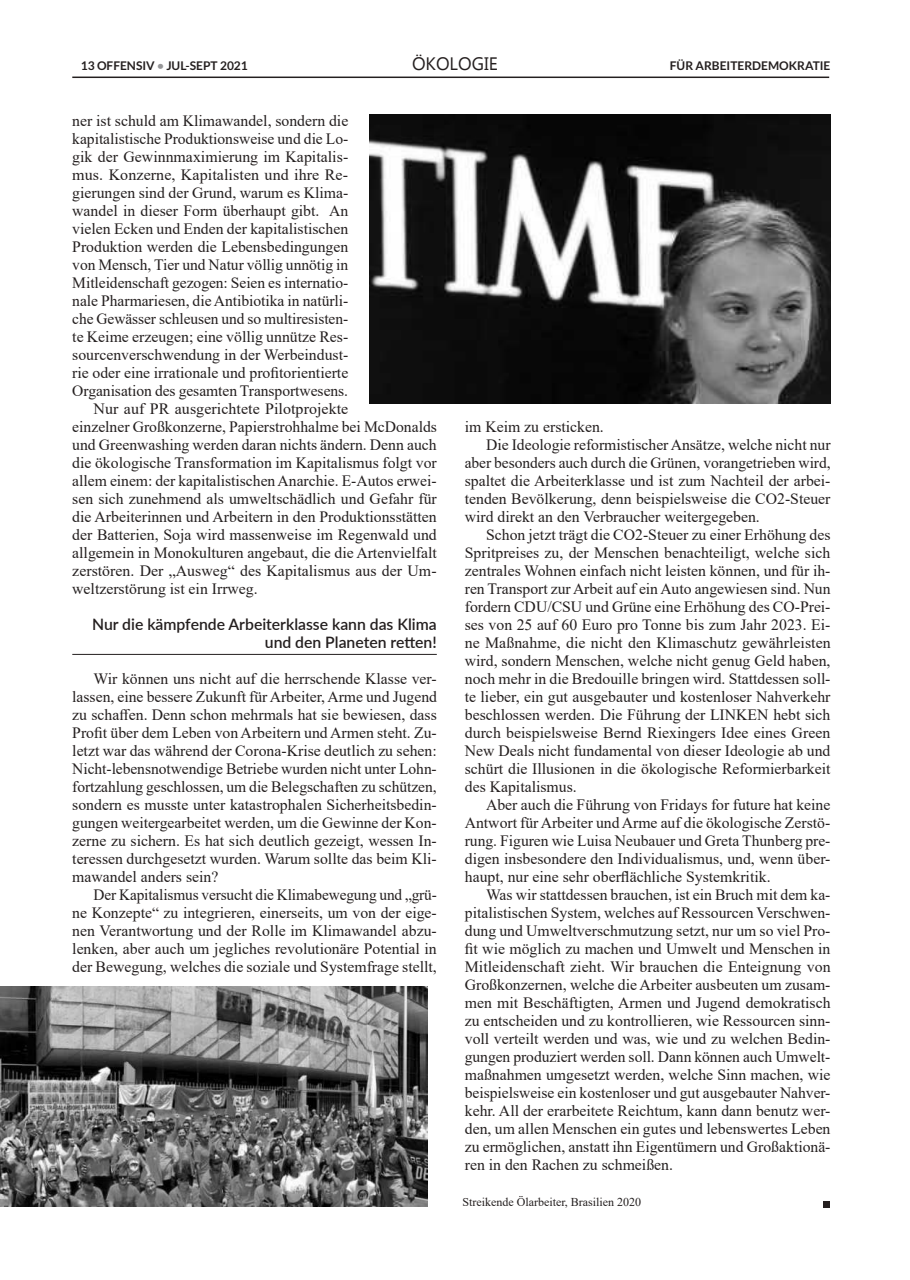
<style>
.page{position:relative;width:910px;height:1280px;background:#fff}
.page>*{position:absolute;margin:0;border:0;box-sizing:border-box;transform-origin:0 0}
.t1{font:18px "Microsoft New Tai Lue";color:#241f1f}
.t2{font:15.75px/18px "Times New Roman";color:#241f1f;text-align:justify}
.t3{font:600 15.75px/18px "Lato";color:#241f1f;text-align:right}
.t4{font:700 12px "Lato";color:#241f1f}
.t5{font:12px "Times New Roman";color:#241f1f}
.s1{color:#969698}
</style>
<div class="page">
<hr style="left:72px;top:77px;width:757px;height:1px;background:#241f1f">
<div style="left:823px;top:1201px;width:6px;height:7px;background:#241f1f"></div>
<hr style="left:72px;top:654px;width:365px;height:1px;background:#241f1f">
<img style="left:370px;top:115px;width:460px;height:289px">
<img style="left:0;top:986px;width:427px;height:220px">
<p class="t4" style="left:81px;top:59px;width:169px">13 OFFENSIV <span class="s1">•</span> JUL-SEPT 2021</p>
<p class="t1" style="left:412px;top:54px;width:87px">ÖKOLOGIE</p>
<p class="t4" style="left:670px;top:59px;width:162px">FÜR ARBEITERDEMOKRATIE</p>
<p class="t2" style="left:72px;top:111px;width:278px">ner ist schuld am Klimawandel, sondern die</p>
<p class="t2" style="left:72px;top:129px;width:277px">kapitalistische Produktionsweise und die Lo-</p>
<p class="t2" style="left:72px;top:147px;width:278px">gik der Gewinnmaximierung im Kapitalis-</p>
<p class="t2" style="left:72px;top:165px;width:277px">mus. Konzerne, Kapitalisten und ihre Re-</p>
<p class="t2" style="left:72px;top:183px;width:278px">gierungen sind der Grund, warum es Klima-</p>
<p class="t2" style="left:72px;top:201px;width:278px">wandel in dieser Form überhaupt gibt. An</p>
<p class="t2" style="left:72px;top:219px;width:278px">vielen Ecken und Enden der kapitalistischen</p>
<p class="t2" style="left:72px;top:237px;width:278px">Produktion werden die Lebensbedingungen</p>
<p class="t2" style="left:72px;top:255px;width:278px">von Mensch, Tier und Natur völlig unnötig in</p>
<p class="t2" style="left:72px;top:273px;width:278px">Mitleidenschaft gezogen: Seien es internatio-</p>
<p class="t2" style="left:72px;top:291px;width:277px">nale Pharmariesen, die Antibiotika in natürli-</p>
<p class="t2" style="left:72px;top:309px;width:277px">che Gewässer schleusen und so multiresisten-</p>
<p class="t2" style="left:72px;top:327px;width:278px">te Keime erzeugen; eine völlig unnütze Res-</p>
<p class="t2" style="left:72px;top:345px;width:278px">sourcenverschwendung in der Werbeindust-</p>
<p class="t2" style="left:72px;top:363px;width:278px">rie oder eine irrationale und profitorientierte</p>
<p class="t2" style="left:72px;top:381px;width:277px">Organisation des gesamten Transportwesens.</p>
<p class="t2" style="left:94px;top:399px;width:256px">Nur auf PR ausgerichtete Pilotprojekte</p>
<p class="t2" style="left:72px;top:417px;width:366px">einzelner Großkonzerne, Papierstrohhalme bei McDonalds</p>
<p class="t2" style="left:72px;top:435px;width:366px">und Greenwashing werden daran nichts ändern. Denn auch</p>
<p class="t2" style="left:72px;top:453px;width:366px">die ökologische Transformation im Kapitalismus folgt vor</p>
<p class="t2" style="left:72px;top:471px;width:366px">allem einem: der kapitalistischen Anarchie. E-Autos erwei-</p>
<p class="t2" style="left:72px;top:489px;width:366px">sen sich zunehmend als umweltschädlich und Gefahr für</p>
<p class="t2" style="left:72px;top:507px;width:366px">die Arbeiterinnen und Arbeitern in den Produktionsstätten</p>
<p class="t2" style="left:72px;top:525px;width:366px">der Batterien, Soja wird massenweise im Regenwald und</p>
<p class="t2" style="left:72px;top:543px;width:366px">allgemein in Monokulturen angebaut, die die Artenvielfalt</p>
<p class="t2" style="left:72px;top:561px;width:366px">zerstören. Der „Ausweg“ des Kapitalismus aus der Um-</p>
<p class="t2" style="left:72px;top:579px;width:187px">weltzerstörung ist ein Irrweg.</p>
<p class="t3" style="left:92px;top:614px;width:346px">Nur die kämpfende Arbeiterklasse kann das Klima und den Planeten retten!</p>
<p class="t2" style="left:72px;top:669px;width:366px;text-indent:21px">Wir können uns nicht auf die herrschende Klasse ver&shy;lassen, eine bessere Zukunft für Arbeiter, Arme und Jugend zu schaffen. Denn schon mehrmals hat sie bewiesen, dass Profit über dem Leben von Arbeitern und Armen steht. Zu&shy;letzt war das während der Corona-Krise deutlich zu sehen:<br>Nicht-lebensnotwendige Betriebe wurden nicht unter Lohn&shy;fortzahlung geschlossen, um die Belegschaften zu schützen, sondern es musste unter katastrophalen Sicherheitsbedin&shy;gungen weitergearbeitet werden, um die Gewinne der Kon&shy;zerne zu sichern. Es hat sich deutlich gezeigt, wessen In&shy;teressen durchgesetzt wurden. Warum sollte das beim Kli&shy;mawandel anders sein?</p>
<p class="t2" style="left:72px;top:885px;width:366px;text-indent:21px">Der Kapitalismus versucht die Klimabewegung und „grü&shy;ne Konzepte“ zu integrieren, einerseits, um von der eige&shy;nen Verantwortung und der Rolle im Klimawandel abzu&shy;lenken, aber auch um jegliches revolutionäre Potential in der Bewegung, welches die soziale und Systemfrage stellt,</p>
<p class="t2" style="left:465px;top:417px;width:141px">im Keim zu ersticken.</p>
<p class="t2" style="left:486px;top:435px;width:346px">Die Ideologie reformistischer Ansätze, welche nicht nur</p>
<p class="t2" style="left:465px;top:453px;width:367px">aber besonders auch durch die Grünen, vorangetrieben wird,</p>
<p class="t2" style="left:465px;top:471px;width:367px">spaltet die Arbeiterklasse und ist zum Nachteil der arbei-</p>
<p class="t2" style="left:465px;top:489px;width:367px">tenden Bevölkerung, denn beispielsweise die CO2-Steuer</p>
<p class="t2" style="left:465px;top:507px;width:297px">wird direkt an den Verbraucher weitergegeben.</p>
<p class="t2" style="left:486px;top:525px;width:346px">Schon jetzt trägt die CO2-Steuer zu einer Erhöhung des</p>
<p class="t2" style="left:465px;top:543px;width:367px">Spritpreises zu, der Menschen benachteiligt, welche sich</p>
<p class="t2" style="left:465px;top:561px;width:367px">zentrales Wohnen einfach nicht leisten können, und für ih-</p>
<p class="t2" style="left:465px;top:579px;width:367px">ren Transport zur Arbeit auf ein Auto angewiesen sind. Nun</p>
<p class="t2" style="left:465px;top:597px;width:367px">fordern CDU/CSU und Grüne eine Erhöhung des CO-Prei-</p>
<p class="t2" style="left:465px;top:615px;width:367px">ses von 25 auf 60 Euro pro Tonne bis zum Jahr 2023. Ei-</p>
<p class="t2" style="left:465px;top:633px;width:367px">ne Maßnahme, die nicht den Klimaschutz gewährleisten</p>
<p class="t2" style="left:465px;top:651px;width:367px">wird, sondern Menschen, welche nicht genug Geld haben,</p>
<p class="t2" style="left:465px;top:669px;width:367px">noch mehr in die Bredouille bringen wird. Stattdessen soll-</p>
<p class="t2" style="left:465px;top:687px;width:367px">te lieber, ein gut ausgebauter und kostenloser Nahverkehr</p>
<p class="t2" style="left:465px;top:705px;width:367px">beschlossen werden. Die Führung der LINKEN hebt sich</p>
<p class="t2" style="left:465px;top:723px;width:367px">durch beispielsweise Bernd Riexingers Idee eines Green</p>
<p class="t2" style="left:465px;top:741px;width:367px">New Deals nicht fundamental von dieser Ideologie ab und</p>
<p class="t2" style="left:465px;top:759px;width:367px">schürt die Illusionen in die ökologische Reformierbarkeit</p>
<p class="t2" style="left:465px;top:777px;width:113px">des Kapitalismus.</p>
<p class="t2" style="left:486px;top:795px;width:346px">Aber auch die Führung von Fridays for future hat keine</p>
<p class="t2" style="left:465px;top:813px;width:367px">Antwort für Arbeiter und Arme auf die ökologische Zerstö-</p>
<p class="t2" style="left:465px;top:831px;width:367px">rung. Figuren wie Luisa Neubauer und Greta Thunberg pre-</p>
<p class="t2" style="left:465px;top:849px;width:367px">digen insbesondere den Individualismus, und, wenn über-</p>
<p class="t2" style="left:465px;top:867px;width:307px">haupt, nur eine sehr oberflächliche Systemkritik.</p>
<p class="t2" style="left:486px;top:885px;width:346px">Was wir stattdessen brauchen, ist ein Bruch mit dem ka-</p>
<p class="t2" style="left:465px;top:903px;width:367px">pitalistischen System, welches auf Ressourcen Verschwen-</p>
<p class="t2" style="left:465px;top:921px;width:367px">dung und Umweltverschmutzung setzt, nur um so viel Pro-</p>
<p class="t2" style="left:465px;top:939px;width:367px">fit wie möglich zu machen und Umwelt und Menschen in</p>
<p class="t2" style="left:465px;top:957px;width:367px">Mitleidenschaft zieht. Wir brauchen die Enteignung von</p>
<p class="t2" style="left:465px;top:975px;width:367px">Großkonzernen, welche die Arbeiter ausbeuten um zusam-</p>
<p class="t2" style="left:465px;top:993px;width:367px">men mit Beschäftigten, Armen und Jugend demokratisch</p>
<p class="t2" style="left:465px;top:1011px;width:367px">zu entscheiden und zu kontrollieren, wie Ressourcen sinn-</p>
<p class="t2" style="left:465px;top:1029px;width:367px">voll verteilt werden und was, wie und zu welchen Bedin-</p>
<p class="t2" style="left:465px;top:1047px;width:367px">gungen produziert werden soll. Dann können auch Umwelt-</p>
<p class="t2" style="left:465px;top:1065px;width:367px">maßnahmen umgesetzt werden, welche Sinn machen, wie</p>
<p class="t2" style="left:465px;top:1083px;width:367px">beispielsweise ein kostenloser und gut ausgebauter Nahver-</p>
<p class="t2" style="left:465px;top:1101px;width:367px">kehr. All der erarbeitete Reichtum, kann dann benutz wer-</p>
<p class="t2" style="left:465px;top:1119px;width:367px">den, um allen Menschen ein gutes und lebenswertes Leben</p>
<p class="t2" style="left:465px;top:1137px;width:367px">zu ermöglichen, anstatt ihn Eigentümern und Großaktionä-</p>
<p class="t2" style="left:465px;top:1155px;width:210px">ren in den Rachen zu schmeißen.</p>
<p class="t5" style="left:462px;top:1194px;width:180px">Streikende Ölarbeiter, Brasilien 2020</p>
</div>
